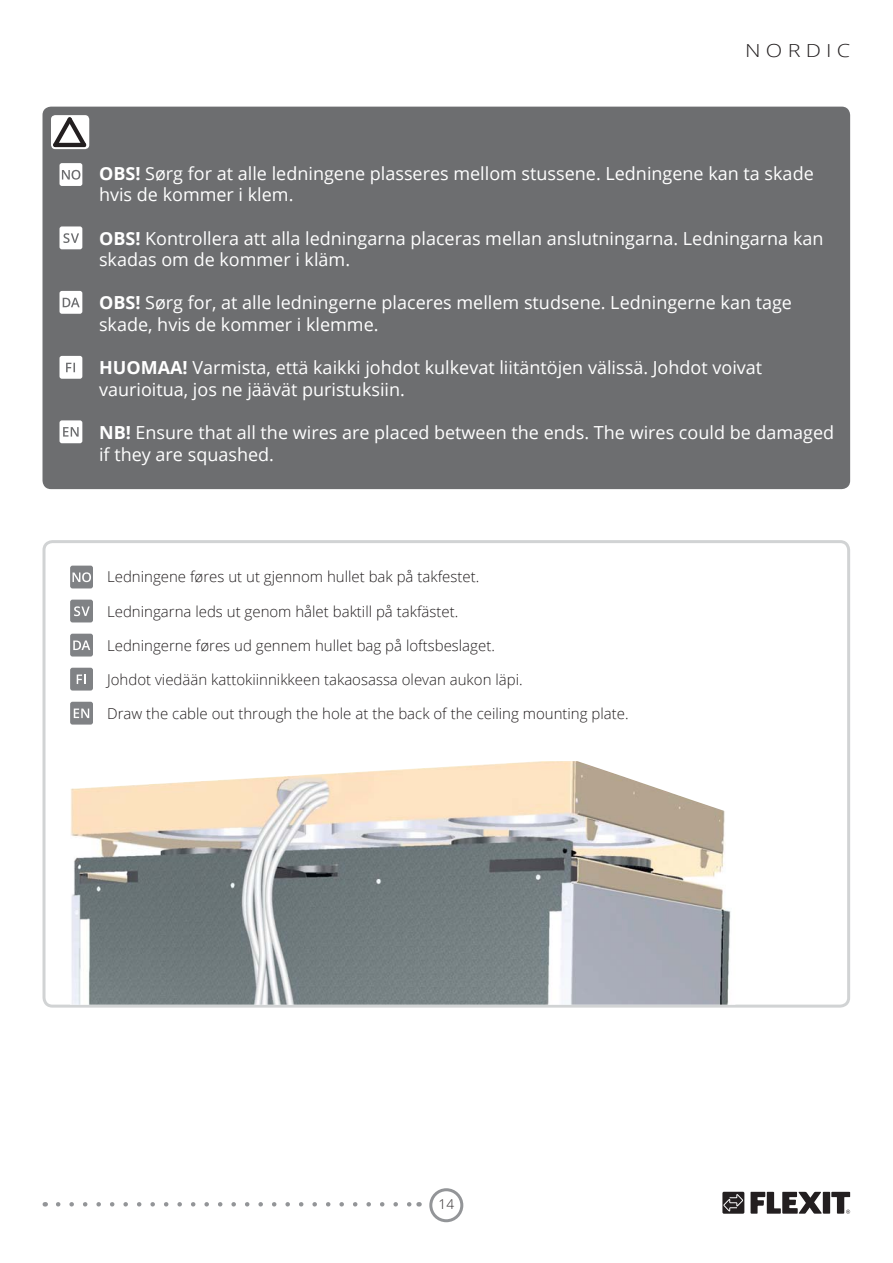
<style>
.page{position:relative;width:893px;height:1263px;background:#fff}
.page>*{position:absolute;margin:0;border:0;box-sizing:border-box;transform-origin:0 0}
.t1{font:18px/21.6px "Open Sans";color:#fff}
.t2{font:300 18px "Open Sans";letter-spacing:.24em;color:#231f20;scale:1.2 1}
.t3{font:300 15px "Open Sans";color:#231f20}
.t4{font:300 13.5px "Open Sans";color:#231f20}
.s1{font-weight:700}
</style>
<div class="page">
<div style="left:429px;top:1188px;width:34px;height:34px;border:3px solid #939598;border-radius:50%"></div>
<svg style="left:58px;top:1202px;width:354px;height:5px"></svg>
<svg style="left:750px;top:1192px;width:100px;height:22px"></svg>
<div style="left:722px;top:1192px;width:22px;height:22px;background:#231f20"></div>
<svg style="left:723px;top:1194px;width:20px;height:17px"></svg>
<div style="left:43px;top:107px;width:807px;height:382px;background:#6d6e70;border-radius:8px"></div>
<div style="left:51px;top:115px;width:38px;height:34px;background:#fff;border-radius:4px"></div>
<svg style="left:51px;top:115px;width:35px;height:35px"></svg>
<svg style="left:59px;top:163px;width:23px;height:23px"></svg>
<svg style="left:59px;top:226px;width:23px;height:23px"></svg>
<svg style="left:60px;top:420px;width:22px;height:23px"></svg>
<svg style="left:60px;top:291px;width:22px;height:23px"></svg>
<svg style="left:60px;top:356px;width:22px;height:23px"></svg>
<div style="left:43px;top:540px;width:807px;height:468px;border:3px solid #d1d3d4;border-radius:8px"></div>
<div style="left:70px;top:566px;width:23px;height:22px;background:#808285;border-radius:2px"></div>
<svg style="left:73px;top:572px;width:18px;height:10px"></svg>
<div style="left:70px;top:600px;width:23px;height:22px;background:#808285;border-radius:2px"></div>
<svg style="left:74px;top:606px;width:16px;height:10px"></svg>
<div style="left:70px;top:702px;width:23px;height:23px;background:#808285;border-radius:2px"></div>
<svg style="left:74px;top:709px;width:15px;height:9px"></svg>
<div style="left:70px;top:634px;width:23px;height:23px;background:#808285;border-radius:2px"></div>
<svg style="left:73px;top:641px;width:17px;height:9px"></svg>
<div style="left:70px;top:668px;width:23px;height:23px;background:#808285;border-radius:2px"></div>
<svg style="left:77px;top:675px;width:9px;height:9px"></svg>
<img style="left:70px;top:761px;width:665px;height:244px">
<p class="t2" style="left:745px;top:37px;width:89px">NORDIC</p>
<p class="t1" style="left:99px;top:162px;width:716px"><span class="s1">OBS!</span> Sørg for at alle ledningene plasseres mellom stussene. Ledningene kan ta skade hvis de kommer i klem.</p>
<p class="t1" style="left:99px;top:227px;width:726px"><span class="s1">OBS!</span> Kontrollera att alla ledningarna placeras mellan anslutningarna. Ledningarna kan skadas om de kommer i kläm.</p>
<p class="t1" style="left:99px;top:292px;width:694px"><span class="s1">OBS!</span> Sørg for, at alle ledningerne placeres mellem studsene. Ledningerne kan tage skade, hvis de kommer i klemme.</p>
<p class="t1" style="left:99px;top:356px;width:665px"><span class="s1">HUOMAA!</span> Varmista, että kaikki johdot kulkevat liitäntöjen välissä. Johdot voivat vaurioitua, jos ne jäävät puristuksiin.</p>
<p class="t1" style="left:99px;top:421px;width:737px"><span class="s1">NB!</span> Ensure that all the wires are placed between the ends. The wires could be damaged if they are squashed.</p>
<p class="t3" style="left:107px;top:566px;width:374px">Ledningene føres ut ut gjennom hullet bak på takfestet.</p>
<p class="t3" style="left:107px;top:601px;width:353px">Ledningarna leds ut genom hålet baktill på takfästet.</p>
<p class="t3" style="left:107px;top:635px;width:389px">Ledningerne føres ud gennem hullet bag på loftsbeslaget.</p>
<p class="t3" style="left:107px;top:669px;width:417px">Johdot viedään kattokiinnikkeen takaosassa olevan aukon läpi.</p>
<p class="t3" style="left:107px;top:703px;width:523px">Draw the cable out through the hole at the back of the ceiling mounting plate.</p>
<p class="t4" style="left:439px;top:1195px;width:17px">14</p>
</div>
